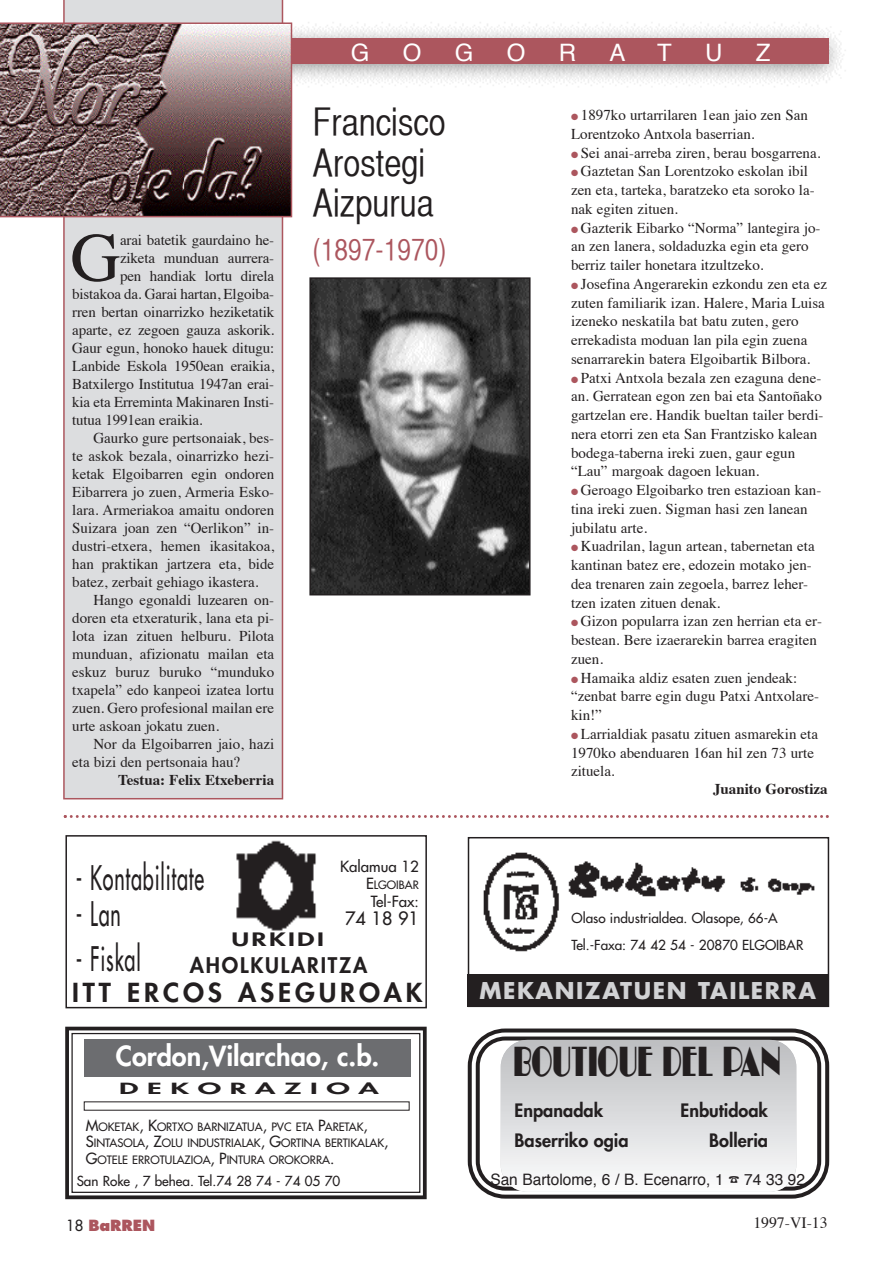
<style>
.page{position:relative;width:893px;height:1263px;background:#fff}
.page>*{position:absolute;margin:0;border:0;box-sizing:border-box;transform-origin:0 0}
.t1{font:69.3px "Times";color:#231f20}
.t2{font:48px "Miami Nights";color:#231f20;scale:.6 1}
.t3{font:37.5px/40.5px "Helvetica CY Plain";color:#231f20}
.t4{font:33px "Futura";letter-spacing:.04em;color:#231f20;scale:.6 1}
.t5{font:30px "Helvetica CY Plain";color:#ac565e}
.t6{font:800 27px "Futura";color:#fff}
.t7{font:800 25.5px "Futura";letter-spacing:.145em;color:#231f20;scale:1.05 1}
.t8{font:24px "Helvetica";color:#fff}
.t9{font:700 22.5px "Futura";letter-spacing:.07em;color:#d1d2d4}
.t10{font:800 21px "Futura";letter-spacing:.085em;color:#231f20}
.t11{font:800 18px "Futura";color:#231f20}
.t12{font:800 18px "Futura";color:#231f20;scale:1.5 1}
.t13{font:18px "Futura";color:#231f20}
.t14{font:15.75px "Helvetica";color:#231f20}
.t15{font:15.75px "Times";color:#231f20}
.t16{font:15px/18.8px "Times";color:#231f20}
.t17{font:700 15px "Times";color:#231f20}
.t18{font:15px "Futura";color:#231f20}
.t19{font:800 15px "Futura";letter-spacing:.29em;color:#231f20;scale:2 1}
.t20{font:800 15px "Futura";color:#ac565e}
.t21{font:13.5px/27px "Futura";color:#231f20}
.t22{font:11.25px/16.5px "Futura";color:#231f20}
.s1{color:#ac565e}
.s2{font-size:15px}
.s3{font-weight:400;color:#231f20}
</style>
<div class="page">
<img style="left:283px;top:21px;width:563px;height:81px">
<div style="left:64px;top:38px;width:765px;height:26px;background:#ac565e"></div>
<svg style="left:64px;top:815px;width:765px;height:3px"></svg>
<img style="left:312px;top:280px;width:216px;height:312px">
<div style="left:309px;top:277px;width:222px;height:318px;border:2px solid #231f20"></div>
<img style="left:236px;top:840px;width:80px;height:91px">
<div style="left:65px;top:835px;width:362px;height:173px;border:2px solid #231f20"></div>
<div style="left:65px;top:1027px;width:362px;height:172px;border:4px solid #231f20"></div>
<div style="left:71px;top:1033px;width:349px;height:160px;border:1px solid #231f20"></div>
<div style="left:85px;top:1039px;width:326px;height:37px;background:#6c6d70"></div>
<div style="left:63px;top:0;width:220px;height:799px;background:#dcdddf"></div>
<img style="left:0;top:22px;width:292px;height:195px">
<img style="left:483px;top:852px;width:332px;height:100px">
<div style="left:468px;top:837px;width:361px;height:170px;border:2px solid #231f20"></div>
<div style="left:570px;top:910px;width:249px;height:49px;background:#fff"></div>
<div style="left:468px;top:974px;width:360px;height:32px;background:#231f20"></div>
<svg style="left:467px;top:1028px;width:363px;height:171px"></svg>
<svg style="left:474px;top:1034px;width:349px;height:158px"></svg>
<div style="left:501px;top:1040px;width:295px;height:152px;background:linear-gradient(to bottom,#bcbdc0,#fbfcfc);border-radius:27px"></div>
<h1 class="t1" style="left:71px;top:229px;width:52px">G</h1>
<p class="t16" style="left:120px;top:232px;width:156px">arai batetik gaurdaino he-</p>
<p class="t16" style="left:120px;top:250px;width:156px">ziketa munduan aurrera-</p>
<p class="t16" style="left:120px;top:268px;width:156px">pen handiak lortu direla</p>
<p class="t16" style="left:72px;top:286px;width:204px">bistakoa da. Garai hartan, Elgoiba-</p>
<p class="t16" style="left:72px;top:304px;width:204px">rren bertan oinarrizko heziketatik</p>
<p class="t16" style="left:72px;top:322px;width:204px">aparte, ez zegoen gauza askorik.</p>
<p class="t16" style="left:72px;top:340px;width:204px">Gaur egun, honoko hauek ditugu:</p>
<p class="t16" style="left:72px;top:358px;width:204px">Lanbide Eskola 1950ean eraikia,</p>
<p class="t16" style="left:72px;top:376px;width:204px">Batxilergo Institutua 1947an erai-</p>
<p class="t16" style="left:72px;top:394px;width:204px">kia eta Erreminta Makinaren Insti-</p>
<p class="t16" style="left:72px;top:412px;width:132px">tutua 1991ean eraikia.</p>
<p class="t16" style="left:93px;top:430px;width:182px">Gaurko gure pertsonaiak, bes-</p>
<p class="t16" style="left:72px;top:448px;width:204px">te askok bezala, oinarrizko hezi-</p>
<p class="t16" style="left:72px;top:466px;width:204px">ketak Elgoibarren egin ondoren</p>
<p class="t16" style="left:72px;top:484px;width:204px">Eibarrera jo zuen, Armeria Esko-</p>
<p class="t16" style="left:72px;top:502px;width:204px">lara. Armeriakoa amaitu ondoren</p>
<p class="t16" style="left:72px;top:520px;width:204px">Suizara joan zen “Oerlikon” in-</p>
<p class="t16" style="left:72px;top:538px;width:204px">dustri-etxera, hemen ikasitakoa,</p>
<p class="t16" style="left:72px;top:556px;width:204px">han praktikan jartzera eta, bide</p>
<p class="t16" style="left:72px;top:574px;width:188px">batez, zerbait gehiago ikastera.</p>
<p class="t16" style="left:93px;top:592px;width:182px">Hango egonaldi luzearen on-</p>
<p class="t16" style="left:72px;top:610px;width:204px">doren eta etxeraturik, lana eta pi-</p>
<p class="t16" style="left:72px;top:628px;width:204px">lota izan zituen helburu. Pilota</p>
<p class="t16" style="left:72px;top:646px;width:204px">munduan, afizionatu mailan eta</p>
<p class="t16" style="left:72px;top:664px;width:204px">eskuz buruz buruko “munduko</p>
<p class="t16" style="left:72px;top:682px;width:204px">txapela” edo kanpeoi izatea lortu</p>
<p class="t16" style="left:72px;top:700px;width:204px">zuen. Gero profesional mailan ere</p>
<p class="t16" style="left:72px;top:718px;width:148px">urte askoan jokatu zuen.</p>
<p class="t16" style="left:93px;top:736px;width:182px">Nor da Elgoibarren jaio, hazi</p>
<p class="t16" style="left:72px;top:754px;width:170px">eta bizi den pertsonaia hau?</p>
<p class="t17" style="left:118px;top:774px;width:157px">Testua: Felix Etxeberria</p>
<h3 class="t8" style="left:351px;top:43px;width:20px">G</h3>
<h3 class="t8" style="left:403px;top:43px;width:20px">O</h3>
<h3 class="t8" style="left:455px;top:43px;width:20px">G</h3>
<h3 class="t8" style="left:507px;top:43px;width:20px">O</h3>
<h3 class="t8" style="left:559px;top:43px;width:19px">r</h3>
<h3 class="t8" style="left:610px;top:43px;width:18px">a</h3>
<h3 class="t8" style="left:657px;top:43px;width:16px">t</h3>
<h3 class="t8" style="left:705px;top:43px;width:19px">u</h3>
<h3 class="t8" style="left:756px;top:43px;width:16px">z</h3>
<h3 class="t3" style="left:313px;top:106px;width:135px">Francisco<br>Arostegi<br>Aizpurua</h3>
<h3 class="t5" style="left:313px;top:238px;width:136px">(1897-1970)</h3>
<p class="t16" style="left:571px;top:107px;width:239px"><span class="s1">●</span> 1897ko urtarrilaren 1ean jaio zen San<br>Lorentzoko Antxola baserrian.</p>
<p class="t16" style="left:571px;top:144px;width:251px"><span class="s1">●</span> Sei anai-arreba ziren, berau bosgarrena.</p>
<p class="t16" style="left:571px;top:163px;width:245px"><span class="s1">●</span> Gaztetan San Lorentzoko eskolan ibil zen eta, tarteka, baratzeko eta soroko la&shy;nak egiten zituen.</p>
<p class="t16" style="left:571px;top:219px;width:251px"><span class="s1">●</span> Gazterik Eibarko “Norma” lantegira jo&shy;an zen lanera, soldaduzka egin eta gero berriz tailer honetara itzultzeko.</p>
<p class="t16" style="left:571px;top:276px;width:258px"><span class="s1">●</span> Josefina Angerarekin ezkondu zen eta ez zuten familiarik izan. Halere, Maria Luisa izeneko neskatila bat batu zuten, gero errekadista moduan lan pila egin zuena senarrarekin batera Elgoibartik Bilbora.</p>
<p class="t16" style="left:571px;top:369px;width:254px"><span class="s1">●</span> Patxi Antxola bezala zen ezaguna dene&shy;an. Gerratean egon zen bai eta Santoñako gartzelan ere. Handik bueltan tailer berdi&shy;nera etorri zen eta San Frantzisko kalean bodega-taberna ireki zuen, gaur egun “Lau” margoak dagoen lekuan.</p>
<p class="t16" style="left:571px;top:482px;width:252px"><span class="s1">●</span> Geroago Elgoibarko tren estazioan kan&shy;tina ireki zuen. Sigman hasi zen lanean jubilatu arte.</p>
<p class="t16" style="left:571px;top:538px;width:245px"><span class="s1">●</span> Kuadrilan, lagun artean, tabernetan eta kantinan batez ere, edozein motako jen&shy;dea trenaren zain zegoela, barrez leher&shy;tzen izaten zituen denak.</p>
<p class="t16" style="left:571px;top:613px;width:253px"><span class="s1">●</span> Gizon popularra izan zen herrian eta er&shy;bestean. Bere izaerarekin barrea eragiten zuen.</p>
<p class="t16" style="left:571px;top:669px;width:250px"><span class="s1">●</span> Hamaika aldiz esaten zuen jendeak: “zenbat barre egin dugu Patxi Antxolare&shy;kin!”</p>
<p class="t16" style="left:571px;top:726px;width:249px"><span class="s1">●</span> Larrialdiak pasatu zituen asmarekin eta<br>1970ko abenduaren 16an hil zen 73 urte zituela.</p>
<p class="t17" style="left:713px;top:783px;width:116px">Juanito Gorostiza</p>
<p class="t18" style="left:340px;top:859px;width:80px">Kalamua 12</p>
<p class="t22" style="left:366px;top:877px;width:54px"><span class="s2">E</span>LGOIBAR</p>
<p class="t18" style="left:371px;top:894px;width:50px">Tel-Fax:</p>
<p class="t13" style="left:345px;top:909px;width:75px">74 18 91</p>
<h3 class="t4" style="left:76px;top:862px;width:215px">- Kontabilitate</h3>
<h3 class="t4" style="left:76px;top:898px;width:77px">- Lan</h3>
<h3 class="t4" style="left:76px;top:943px;width:110px">- Fiskal</h3>
<p class="t12" style="left:231px;top:931px;width:63px">URKIDI</p>
<h3 class="t10" style="left:190px;top:955px;width:179px">AHOLKULARITZA</h3>
<h3 class="t7" style="left:72px;top:980px;width:335px">ITT ERCOS ASEGUROAK</h3>
<h3 class="t6" style="left:116px;top:1042px;width:265px">Cordon,Vilarchao, c.b.</h3>
<p class="t19" style="left:119px;top:1081px;width:131px">DEKORAZIOA</p>
<p class="t22" style="left:86px;top:1119px;width:304px"><span class="s2">M</span>OKETAK<span class="s2">, K</span>ORTXO BARNIZATUA<span class="s2">,</span> PVC ETA <span class="s2">P</span>ARETAK<span class="s2">,<br>S</span>INTASOLA<span class="s2">, Z</span>OLU INDUSTRIALAK<span class="s2">, G</span>ORTINA BERTIKALAK<span class="s2">,<br>G</span>OTELE ERROTULAZIOA<span class="s2">, P</span>INTURA OROKORRA<span class="s2">.</span></p>
<p class="t21" style="left:77px;top:1168px;width:265px">San Roke , 7 behea. Tel.74 28 74 - 74 05 70</p>
<p class="t21" style="left:571px;top:906px;width:233px">Olaso industrialdea. Olasope, 66-A<br>Tel.-Faxa: 74 42 54 - 20870 ELGOIBAR</p>
<h3 class="t9" style="left:479px;top:980px;width:338px">MEKANIZATUEN TAILERRA</h3>
<h2 class="t2" style="left:513px;top:1039px;width:447px">BOUTIQUE DEL PAN</h2>
<p class="t11" style="left:515px;top:1101px;width:90px">Enpanadak</p>
<p class="t11" style="left:681px;top:1101px;width:89px">Enbutidoak</p>
<p class="t11" style="left:515px;top:1131px;width:116px">Baserriko ogia</p>
<p class="t11" style="left:709px;top:1131px;width:60px">Bolleria</p>
<p class="t14" style="left:490px;top:1173px;width:316px">san Bartolome, 6 / B. Ecenarro, 1 ☎ 74 33 92</p>
<p class="t20" style="left:66px;top:1218px;width:91px"><span class="s3">18</span> BaRREN</p>
<p class="t15" style="left:753px;top:1217px;width:76px">1997-VI-13</p>
</div>
